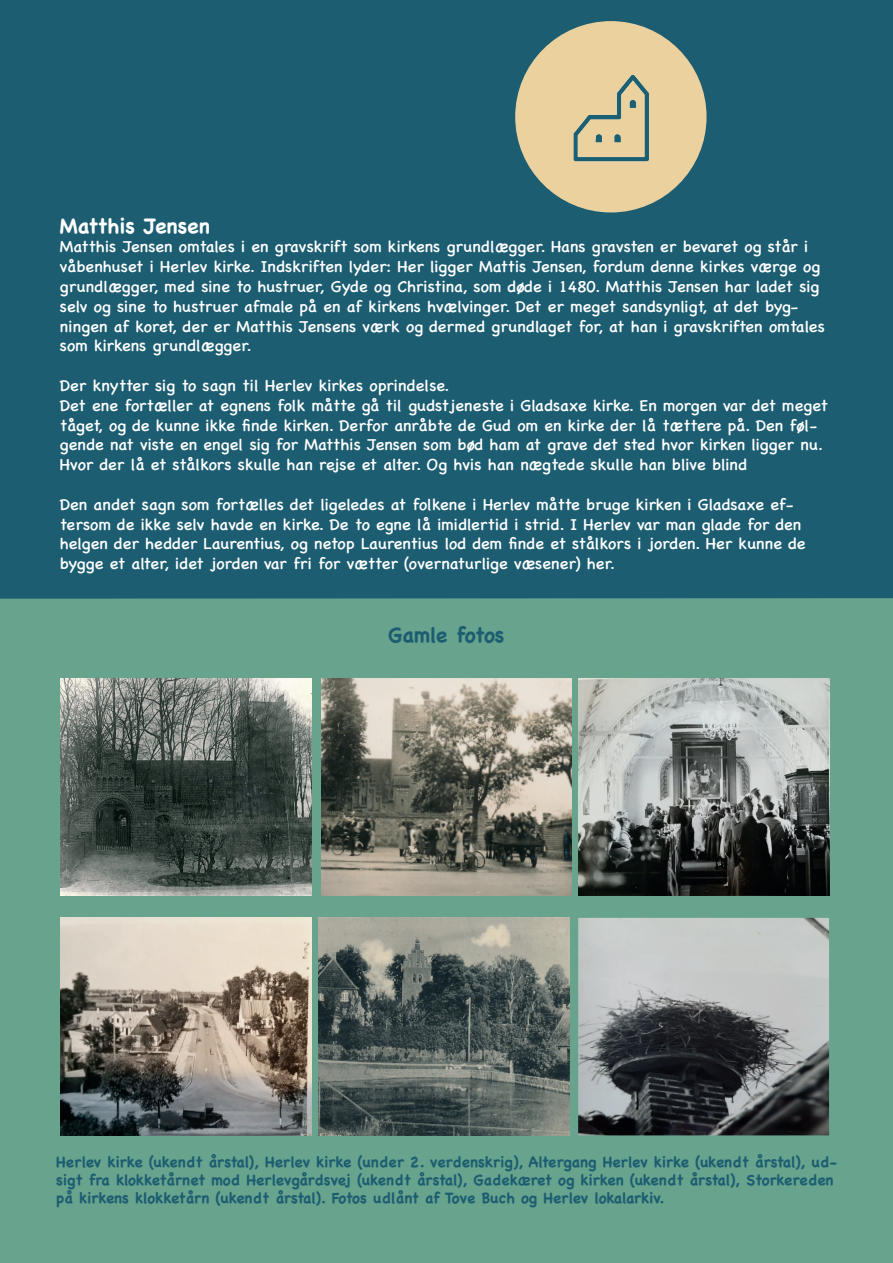
<style>
.page{position:relative;width:893px;height:1263px;background:#fff}
.page>*{position:absolute;margin:0;border:0;box-sizing:border-box;transform-origin:0 0}
.t1{font:700 21px "Chalkboard SE";color:#fff}
.t2{font:700 21px "Chalkboard SE";letter-spacing:-.015em;color:#1c5d71}
.t3{font:16.5px/19.8px "Chalkboard SE";color:#fff}
.t4{font:700 15px/18px "Chalkboard SE";color:#1c5d71}
</style>
<div class="page">
<div style="left:0;top:0;width:893px;height:911px;background:#1c5d71"></div>
<div style="left:516px;top:22px;width:190px;height:190px;background:#ebd19e;border-radius:50%"></div>
<div style="left:0;top:598px;width:893px;height:665px;background:#68a38d"></div>
<img style="left:319px;top:918px;width:250px;height:217px">
<img style="left:578px;top:918px;width:251px;height:217px">
<img style="left:573px;top:74px;width:76px;height:88px">
<img style="left:321px;top:678px;width:251px;height:218px">
<div style="left:885px;top:746px;width:8px;height:466px;background:#68a38d"></div>
<img style="left:578px;top:678px;width:251px;height:218px">
<img style="left:61px;top:918px;width:251px;height:217px">
<img style="left:61px;top:678px;width:251px;height:218px">
<p class="t1" style="left:60px;top:213px;width:152px">Matthis Jensen</p>
<p class="t3" style="left:60px;top:236px;width:766px">Matthis Jensen omtales i en gravskrift som kirkens grundlægger. Hans gravsten er bevaret og står i våbenhuset i Herlev kirke. Indskriften lyder: Her ligger Mattis Jensen, fordum denne kirkes værge og grundlægger, med sine to hustruer, Gyde og Christina, som døde i 1480. Matthis Jensen har ladet sig selv og sine to hustruer afmale på en af kirkens hvælvinger. Det er meget sandsynligt, at det byg&shy;ningen af koret, der er Matthis Jensens værk og dermed grundlaget for, at han i gravskriften omtales som kirkens grundlægger.</p>
<p class="t3" style="left:60px;top:375px;width:769px">Der knytter sig to sagn til Herlev kirkes oprindelse.<br>Det ene fortæller at egnens folk måtte gå til gudstjeneste i Gladsaxe kirke. En morgen var det meget tåget, og de kunne ikke finde kirken. Derfor anråbte de Gud om en kirke der lå tættere på. Den føl&shy;gende nat viste en engel sig for Matthis Jensen som bød ham at grave det sted hvor kirken ligger nu.<br>Hvor der lå et stålkors skulle han rejse et alter. Og hvis han nægtede skulle han blive blind</p>
<p class="t3" style="left:60px;top:493px;width:747px">Den andet sagn som fortælles det ligeledes at folkene i Herlev måtte bruge kirken i Gladsaxe ef&shy;tersom de ikke selv havde en kirke. De to egne lå imidlertid i strid. I Herlev var man glade for den helgen der hedder Laurentius, og netop Laurentius lod dem finde et stålkors i jorden. Her kunne de bygge et alter, idet jorden var fri for vætter (overnaturlige væsener) her.</p>
<p class="t2" style="left:388px;top:622px;width:118px">Gamle fotos</p>
<p class="t4" style="left:56px;top:1153px;width:783px">Herlev kirke (ukendt årstal), Herlev kirke (under 2. verdenskrig), Altergang Herlev kirke (ukendt årstal), ud&shy;sigt fra klokketårnet mod Herlevgårdsvej (ukendt årstal), Gadekæret og kirken (ukendt årstal), Storkereden på kirkens klokketårn (ukendt årstal). Fotos udlånt af Tove Buch og Herlev lokalarkiv.</p>
</div>
